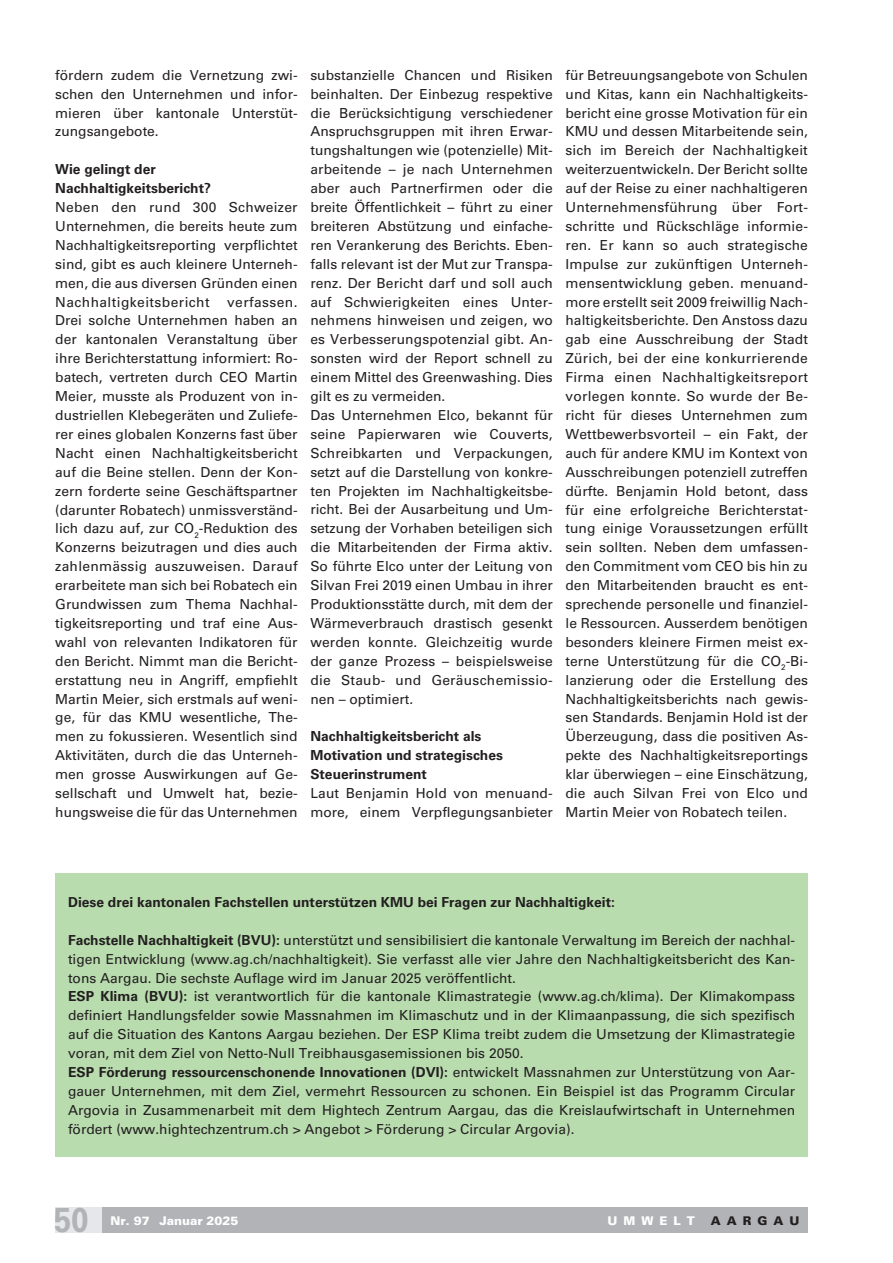
<style>
.page{position:relative;width:893px;height:1263px;background:#fff}
.page>*{position:absolute;margin:0;border:0;box-sizing:border-box;transform-origin:0 0}
.t1{font:700 34.5px "Univers LT Std";color:#b2b3b7;scale:.9 1}
.t2{font:13.8px/18.9px "Univers LT Std";color:#231f20;text-align:justify}
.t3{font:700 13.8px/18.9px "Univers LT Std";color:#231f20}
.t4{font:900 12px "Univers LT Std";color:#fff}
.t5{font:900 12px "Univers LT Std";letter-spacing:.5em;color:#231f20}
.s1{font-weight:700}
</style>
<div class="page">
<div style="left:102px;top:1207px;width:706px;height:26px;background:#b2b3b7"></div>
<div style="left:55px;top:1207px;width:47px;height:26px;background:#e6e7e9"></div>
<div style="left:55px;top:874px;width:753px;height:283px;background:#b8dcae"></div>
<p class="t2" style="left:55px;top:65px;width:244px">fördern zudem die Vernetzung zwi&shy;schen den Unternehmen und infor&shy;mieren über kantonale Unterstüt&shy;zungsangebote.</p>
<p class="t3" style="left:55px;top:160px;width:157px">Wie gelingt der<br>Nachhaltigkeitsbericht?</p>
<p class="t2" style="left:55px;top:198px;width:244px">Neben den rund 300 Schweizer Unternehmen, die bereits heute zum Nachhaltigkeitsreporting verpflichtet sind, gibt es auch kleinere Unterneh&shy;men, die aus diversen Gründen einen Nachhaltigkeitsbericht</p>
<p class="t2" style="left:55px;top:292px;width:244px;text-indent:172px">verfassen.<br>Drei solche Unternehmen haben an der kantonalen Veranstaltung über ihre Berichterstattung informiert: Ro&shy;batech, vertreten durch CEO Martin Meier, musste als Produzent von in&shy;dustriellen Klebegeräten und Zuliefe&shy;rer eines globalen Konzerns fast über Nacht einen Nachhaltigkeitsbericht auf die Beine stellen. Denn der Kon&shy;zern forderte seine Geschäftspartner (darunter Robatech) unmissverständ&shy;lich dazu auf, zur CO<sub>2</sub>-Reduktion des Konzerns beizutragen und dies auch zahlenmässig auszuweisen. Darauf erarbeitete man sich bei Robatech ein Grundwissen zum Thema Nachhal&shy;tigkeitsreporting und traf eine Aus&shy;wahl von relevanten Indikatoren für den Bericht. Nimmt man die Bericht&shy;erstattung neu in Angriff, empfiehlt Martin Meier, sich erstmals auf weni&shy;ge, für das KMU wesentliche, The&shy;men zu fokussieren. Wesentlich sind Aktivitäten, durch die das Unterneh&shy;men grosse Auswirkungen auf Ge&shy;sellschaft und Umwelt hat, bezie&shy;hungsweise die für das Unternehmen</p>
<p class="t2" style="left:310px;top:65px;width:244px;text-align:left">substanzielle Chancen und Risiken beinhalten. Der Einbezug respektive die Berücksichtigung verschiedener Anspruchsgruppen mit ihren Erwar&shy;tungshaltungen wie (potenzielle) Mit&shy;arbeitende – je nach Unternehmen aber auch Partnerfirmen oder die breite Öffentlichkeit – führt zu einer breiteren Abstützung und einfache&shy;ren Verankerung des Berichts. Eben&shy;falls relevant ist der Mut zur Transpa&shy;renz. Der Bericht darf und soll auch auf Schwierigkeiten eines Unter&shy;nehmens hinweisen und zeigen, wo es Verbesserungspotenzial gibt. An&shy;sonsten wird der Report schnell zu einem Mittel des Greenwashing. Dies gilt es zu vermeiden.<br>Das Unternehmen Elco, bekannt für seine Papierwaren wie Couverts, Schreibkarten und Verpackungen, setzt auf die Darstellung von konkre&shy;ten Projekten im Nachhaltigkeitsbe&shy;richt. Bei der Ausarbeitung und Um&shy;setzung der Vorhaben beteiligen sich die Mitarbeitenden der Firma aktiv.<br>So führte Elco unter der Leitung von Silvan Frei 2019 einen Umbau in ihrer Produktionsstätte durch, mit dem der Wärmeverbrauch drastisch gesenkt werden konnte. Gleichzeitig wurde der ganze Prozess – beispielsweise die Staub- und Geräuschemissio&shy;nen – optimiert.</p>
<p class="t3" style="left:310px;top:727px;width:194px">Nachhaltigkeitsbericht als<br>Motivation und strategisches<br>Steuerinstrument</p>
<p class="t2" style="left:310px;top:784px;width:244px">Laut Benjamin Hold von menuand&shy;more, einem Verpflegungsanbieter</p>
<p class="t2" style="left:566px;top:65px;width:244px">für Betreuungsangebote von Schulen und Kitas, kann ein Nachhaltigkeits&shy;bericht eine grosse Motivation für ein KMU und dessen Mitarbeitende sein, sich im Bereich der Nachhaltigkeit weiterzuentwickeln. Der Bericht sollte auf der Reise zu einer nachhaltigeren Unternehmensführung über Fort&shy;schritte und Rückschläge informie&shy;ren. Er kann so auch strategische Impulse zur zukünftigen Unterneh&shy;mensentwicklung geben. menuand&shy;more erstellt seit 2009 freiwillig Nach&shy;haltigkeitsberichte. Den Anstoss dazu gab eine Ausschreibung der Stadt Zürich, bei der eine konkurrierende Firma einen Nachhaltigkeitsreport vorlegen konnte. So wurde der Be&shy;richt für dieses Unternehmen zum Wettbewerbsvorteil – ein Fakt, der auch für andere KMU im Kontext von Ausschreibungen potenziell zutreffen dürfte. Benjamin Hold betont, dass für eine erfolgreiche Berichterstat&shy;tung einige Voraussetzungen erfüllt sein sollten. Neben dem umfassen&shy;den Commitment vom CEO bis hin zu den Mitarbeitenden braucht es ent&shy;sprechende personelle und finanziel&shy;le Ressourcen. Ausserdem benötigen besonders kleinere Firmen meist ex&shy;terne Unterstützung für die CO<sub>2</sub>-Bi&shy;lanzierung oder die Erstellung des Nachhaltigkeitsberichts nach gewis&shy;sen Standards. Benjamin Hold ist der Überzeugung, dass die positiven As&shy;pekte des Nachhaltigkeitsreportings klar überwiegen – eine Einschätzung, die auch Silvan Frei von Elco und Martin Meier von Robatech teilen.</p>
<p class="t3" style="left:68px;top:893px;width:548px">Diese drei kantonalen Fachstellen unterstützen KMU bei Fragen zur Nachhaltigkeit:</p>
<p class="t2" style="left:68px;top:930px;width:729px;text-align:left"><span class="s1">Fachstelle Nachhaltigkeit (BVU):</span> unterstützt und sensibilisiert die kantonale Verwaltung im Bereich der nachhal&shy;tigen Entwicklung (www.ag.ch/nachhaltigkeit). Sie verfasst alle vier Jahre den Nachhaltigkeitsbericht des Kan&shy;tons Aargau. Die sechste Auflage wird im Januar 2025 veröffentlicht.<br><span class="s1">ESP Klima (BVU):</span> ist verantwortlich für die kantonale Klimastrategie (www.ag.ch/klima). Der Klimakompass definiert Handlungsfelder sowie Massnahmen im Klimaschutz und in der Klimaanpassung, die sich spezifisch auf die Situation des Kantons Aargau beziehen. Der ESP Klima treibt zudem die Umsetzung der Klimastrategie voran, mit dem Ziel von Netto-Null Treibhausgasemissionen bis 2050.<br><span class="s1">ESP Förderung ressourcenschonende Innovationen (DVI):</span> entwickelt Massnahmen zur Unterstützung von Aar&shy;gauer Unternehmen, mit dem Ziel, vermehrt Ressourcen zu schonen. Ein Beispiel ist das Programm Circular Argovia in Zusammenarbeit mit dem Hightech Zentrum Aargau, das die Kreislaufwirtschaft in Unternehmen fördert (www.hightechzentrum.ch &gt; Angebot &gt; Förderung &gt; Circular Argovia).</p>
<h1 class="t1" style="left:54px;top:1200px;width:40px">50</h1>
<p class="t4" style="left:111px;top:1213px;width:130px">Nr. 97 Januar 2025</p>
<p class="t4" style="left:608px;top:1213px;width:89px">UMWELT</p>
<p class="t5" style="left:711px;top:1213px;width:90px">AARGAU</p>
</div>
